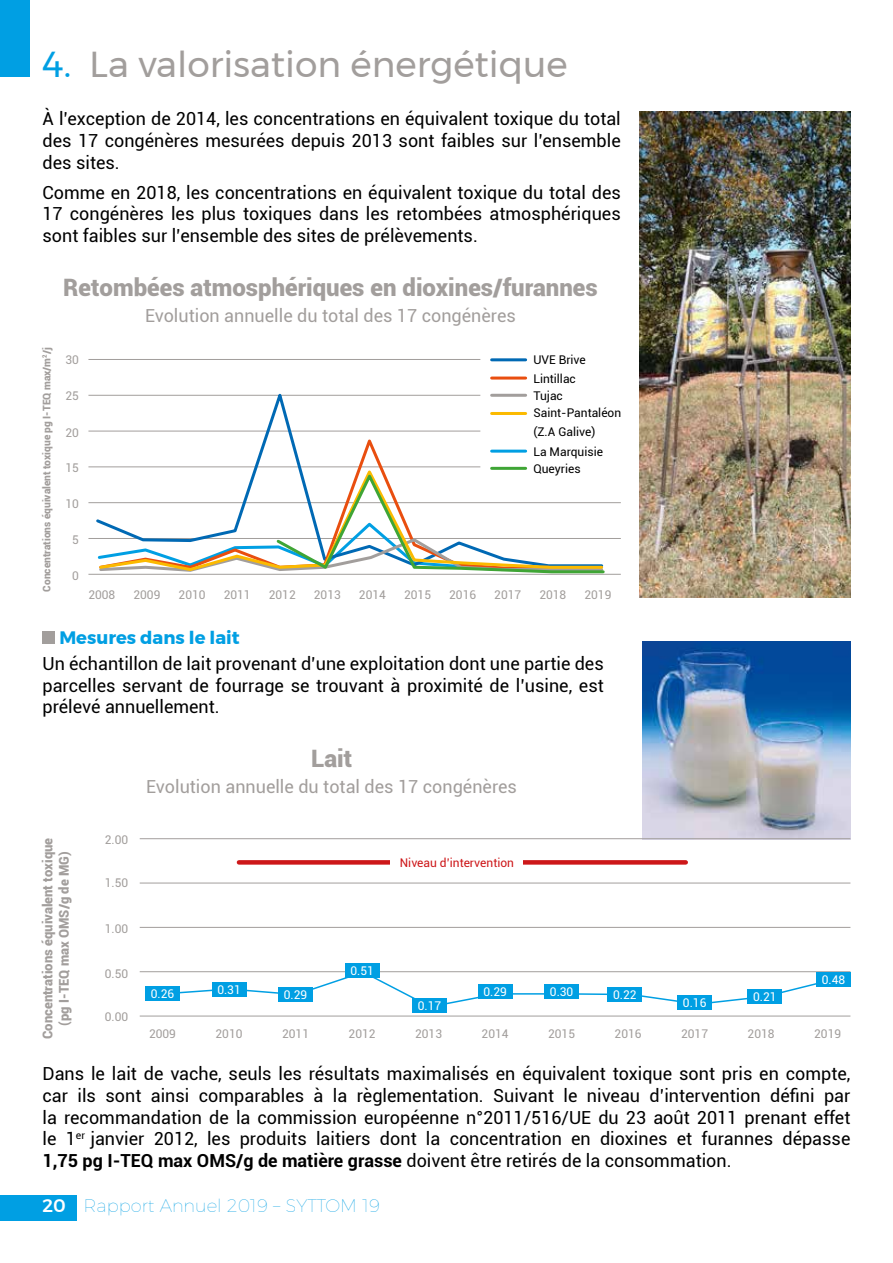
<style>
.page{position:relative;width:893px;height:1263px;background:#fff}
.page>*{position:absolute;margin:0;border:0;box-sizing:border-box;transform-origin:0 0}
.t1{font:36px "Montserrat";color:#a29e9c}
.t2{font:900 24px "Roboto";color:#a29e9c}
.t3{font:18px/21.6px "Roboto";color:#000;text-align:justify}
.t4{font:18px "Roboto";color:#a29e9c}
.t5{font:100 18px "Montserrat";color:#009fe3}
.t6{font:700 18px "Montserrat";color:#009fe3}
.t7{font:900 13.5px/16.2px "Roboto";color:#a29e9c;text-align:center}
.t8{font:12px "Roboto";color:#a29e9c}
.t9{font:12px/18.6px "Roboto";color:#000}
.t10{font:12px "Roboto";color:#fff}
.t11{font:12px "Roboto";color:#cd1719}
.t12{font:900 10.5px "Roboto";color:#a29e9c}
.s1{color:#009fe3}
.s2{font-weight:700}
.s3{font-weight:500;color:#fff}
</style>
<div class="page">
<div style="left:0;top:1195px;width:77px;height:25px;background:#009fe3"></div>
<div style="left:0;top:0;width:30px;height:77px;background:#009fe3"></div>
<svg style="left:161px;top:970px;width:655px;height:38px"></svg>
<div style="left:43px;top:631px;width:12px;height:13px;background:#a29e9c"></div>
<img style="left:642px;top:641px;width:208px;height:197px">
<img style="left:640px;top:112px;width:210px;height:485px">
<hr style="left:88px;top:574px;width:533px;height:1px;background:#a29e9c">
<hr style="left:88px;top:431px;width:392px;height:1px;background:#a29e9c">
<hr style="left:88px;top:502px;width:533px;height:1px;background:#a29e9c">
<hr style="left:88px;top:359px;width:392px;height:1px;background:#a29e9c">
<hr style="left:88px;top:538px;width:533px;height:1px;background:#a29e9c">
<hr style="left:88px;top:395px;width:392px;height:1px;background:#a29e9c">
<hr style="left:88px;top:466px;width:392px;height:1px;background:#a29e9c">
<hr style="left:492px;top:358px;width:34px;height:3px;background:#0069b4">
<hr style="left:492px;top:377px;width:34px;height:3px;background:#e94e0f">
<svg style="left:94px;top:393px;width:434px;height:111px"></svg>
<svg style="left:97px;top:433px;width:431px;height:32px"></svg>
<svg style="left:97px;top:465px;width:431px;height:4px"></svg>
<svg style="left:96px;top:469px;width:510px;height:106px"></svg>
<hr style="left:140px;top:838px;width:710px;height:1px;background:#a29e9c">
<hr style="left:140px;top:1016px;width:710px;height:1px;background:#a29e9c">
<hr style="left:140px;top:927px;width:710px;height:1px;background:#a29e9c">
<hr style="left:140px;top:971px;width:710px;height:1px;background:#a29e9c">
<hr style="left:140px;top:883px;width:710px;height:1px;background:#a29e9c">
<div style="left:145px;top:986px;width:35px;height:15px;background:#009fe3"></div>
<div style="left:478px;top:984px;width:34px;height:15px;background:#009fe3"></div>
<div style="left:212px;top:981px;width:34px;height:15px;background:#009fe3"></div>
<div style="left:279px;top:987px;width:34px;height:15px;background:#009fe3"></div>
<div style="left:545px;top:984px;width:34px;height:15px;background:#009fe3"></div>
<div style="left:608px;top:987px;width:34px;height:15px;background:#009fe3"></div>
<div style="left:678px;top:994px;width:34px;height:15px;background:#009fe3"></div>
<div style="left:345px;top:963px;width:34px;height:15px;background:#009fe3"></div>
<div style="left:748px;top:989px;width:34px;height:15px;background:#009fe3"></div>
<div style="left:816px;top:972px;width:34px;height:15px;background:#009fe3"></div>
<div style="left:412px;top:998px;width:34px;height:15px;background:#009fe3"></div>
<div style="left:239px;top:860px;width:447px;height:5px;background:#cd1719"></div>
<div style="left:391px;top:852px;width:132px;height:20px;background:#fff"></div>
<h1 class="t1" style="left:43px;top:37px;width:527px"><span class="s1">4.</span> La valorisation énergétique</h1>
<p class="t3" style="left:43px;top:108px;width:580px">À l’exception de 2014, les concentrations en équivalent toxique du total des 17 congénères mesurées depuis 2013 sont faibles sur l’ensemble des sites.</p>
<p class="t3" style="left:43px;top:181px;width:580px">Comme en 2018, les concentrations en équivalent toxique du total des 17 congénères les plus toxiques dans les retombées atmosphériques sont faibles sur l’ensemble des sites de prélèvements.</p>
<p class="t12" style="left:39px;top:591px;width:246px;rotate:-90deg">Concentrations équivalent toxique pg I-TEQ max/m<sup>2</sup>/j</p>
<h2 class="t2" style="left:63px;top:270px;width:536px">Retombées atmosphériques en dioxines/furannes</h2>
<p class="t4" style="left:145px;top:303px;width:372px">Evolution annuelle du total des 17 congénères</p>
<p class="t8" style="left:66px;top:352px;width:15px">30</p>
<p class="t8" style="left:66px;top:387px;width:15px">25</p>
<p class="t8" style="left:66px;top:424px;width:15px">20</p>
<p class="t8" style="left:66px;top:459px;width:15px">15</p>
<p class="t8" style="left:66px;top:495px;width:15px">10</p>
<p class="t8" style="left:72px;top:532px;width:8px">5</p>
<p class="t8" style="left:72px;top:567px;width:8px">0</p>
<p class="t8" style="left:88px;top:586px;width:29px">2008</p>
<p class="t8" style="left:133px;top:586px;width:29px">2009</p>
<p class="t8" style="left:179px;top:586px;width:29px">2010</p>
<p class="t8" style="left:224px;top:586px;width:29px">2011</p>
<p class="t8" style="left:269px;top:586px;width:29px">2012</p>
<p class="t8" style="left:314px;top:586px;width:29px">2013</p>
<p class="t8" style="left:359px;top:586px;width:29px">2014</p>
<p class="t8" style="left:404px;top:586px;width:29px">2015</p>
<p class="t8" style="left:449px;top:586px;width:29px">2016</p>
<p class="t8" style="left:494px;top:586px;width:29px">2017</p>
<p class="t9" style="left:533px;top:350px;width:54px">UVE Brive</p>
<p class="t9" style="left:533px;top:386px;width:31px">Tujac</p>
<p class="t9" style="left:533px;top:368px;width:44px">Lintillac</p>
<p class="t9" style="left:533px;top:403px;width:89px">Saint-Pantaléon (Z.A Galive)</p>
<p class="t9" style="left:533px;top:442px;width:71px">La Marquisie</p>
<p class="t9" style="left:533px;top:459px;width:49px">Queyries</p>
<p class="t8" style="left:539px;top:586px;width:29px">2018</p>
<p class="t8" style="left:584px;top:586px;width:29px">2019</p>
<p class="t6" style="left:59px;top:623px;width:182px">Mesures dans le lait</p>
<p class="t3" style="left:43px;top:652px;width:563px">Un échantillon de lait provenant d’une exploitation dont une partie des parcelles servant de fourrage se trouvant à proximité de l’usine, est prélevé annuellement.</p>
<p class="t7" style="left:39px;top:1039px;width:203px;rotate:-90deg">Concentrations équivalent toxique (pg I-TEQ max OMS/g de MG)</p>
<p class="t8" style="left:105px;top:831px;width:25px">2.00</p>
<p class="t8" style="left:105px;top:874px;width:25px">1.50</p>
<p class="t8" style="left:105px;top:920px;width:25px">1.00</p>
<p class="t8" style="left:105px;top:966px;width:25px">0.50</p>
<p class="t8" style="left:105px;top:1009px;width:25px">0.00</p>
<h2 class="t2" style="left:311px;top:741px;width:43px">Lait</h2>
<p class="t4" style="left:146px;top:774px;width:372px">Evolution annuelle du total des 17 congénères</p>
<p class="t10" style="left:151px;top:986px;width:25px">0.26</p>
<p class="t10" style="left:217px;top:981px;width:25px">0.31</p>
<p class="t11" style="left:400px;top:854px;width:116px">Niveau d’intervention</p>
<p class="t10" style="left:350px;top:962px;width:25px">0.51</p>
<p class="t10" style="left:284px;top:986px;width:25px">0.29</p>
<p class="t10" style="left:483px;top:983px;width:25px">0.29</p>
<p class="t10" style="left:550px;top:983px;width:25px">0.30</p>
<p class="t10" style="left:613px;top:986px;width:25px">0.22</p>
<p class="t10" style="left:418px;top:997px;width:25px">0.17</p>
<p class="t10" style="left:683px;top:994px;width:25px">0.16</p>
<p class="t10" style="left:753px;top:988px;width:25px">0.21</p>
<p class="t10" style="left:822px;top:971px;width:25px">0.48</p>
<p class="t8" style="left:149px;top:1025px;width:29px">2009</p>
<p class="t8" style="left:216px;top:1025px;width:29px">2010</p>
<p class="t8" style="left:282px;top:1025px;width:29px">2011</p>
<p class="t8" style="left:349px;top:1025px;width:29px">2012</p>
<p class="t8" style="left:415px;top:1025px;width:29px">2013</p>
<p class="t8" style="left:482px;top:1025px;width:29px">2014</p>
<p class="t8" style="left:548px;top:1025px;width:29px">2015</p>
<p class="t8" style="left:615px;top:1025px;width:29px">2016</p>
<p class="t8" style="left:681px;top:1025px;width:29px">2017</p>
<p class="t8" style="left:748px;top:1025px;width:29px">2018</p>
<p class="t8" style="left:814px;top:1025px;width:29px">2019</p>
<p class="t3" style="left:43px;top:1062px;width:809px">Dans le lait de vache, seuls les résultats maximalisés en équivalent toxique sont pris en compte, car ils sont ainsi comparables à la règlementation. Suivant le niveau d’intervention défini par la recommandation de la commission européenne n°2011/516/UE du 23 août 2011 prenant effet le 1<sup>er</sup> janvier 2012, les produits laitiers dont la concentration en dioxines et furannes dépasse <span class="s2">1,75 pg I-TEQ max OMS/g de matière grasse</span> doivent être retirés de la consommation.</p>
<p class="t5" style="left:43px;top:1193px;width:339px"><span class="s3">20</span> Rapport Annuel 2019 – SYTTOM 19</p>
</div>
